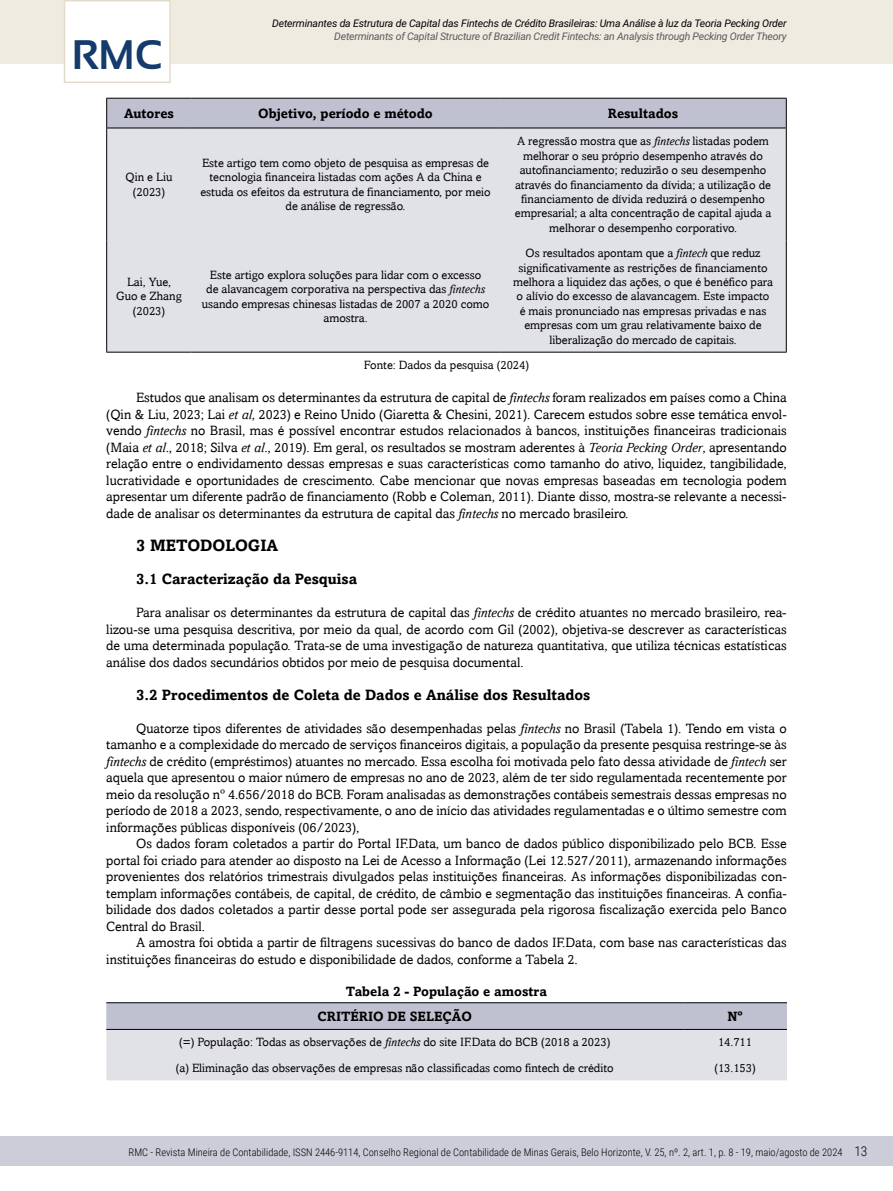
<style>
.page{position:relative;width:893px;height:1191px;background:#fff}
.page>*{position:absolute;margin:0;border:0;box-sizing:border-box;transform-origin:0 0}
.t1{font:700 41.25px "Sansation";color:#143b6b}
.t2{font:700 16.5px "Amasis";color:#000}
.t3{font:700 15px "Amasis";color:#000}
.t4{font:13.5px/16.5px "Amasis";color:#000;text-align:justify}
.t5{font:700 13.5px/24.6px "Amasis";color:#000}
.t6{font:12px/14.4px "Amasis";color:#000;text-align:center}
.t7{font:300 10.5px "Roboto Condensed";color:#000}
.t8{font:italic 10.5px "Roboto";letter-spacing:-.015em;color:#000}
.t9{font:italic 10.5px "Roboto";letter-spacing:-.02em;color:#58595b}
.s1{font-style:italic}
.s2{font-size:13.5px}
</style>
<div class="page">
<div style="left:0;top:1135px;width:893px;height:30px;background:#cdcdda"></div>
<div style="left:0;top:0;width:893px;height:64px;background:#efebe1"></div>
<div style="left:64px;top:0;width:107px;height:83px;background:#fff;border:2px solid #e4dcca"></div>
<div style="left:107px;top:129px;width:679px;height:223px;background:#e1e1e8"></div>
<hr style="left:106px;top:128px;width:85px;height:1px;background:#000">
<hr style="left:191px;top:128px;width:309px;height:1px;background:#000">
<hr style="left:500px;top:128px;width:287px;height:1px;background:#000">
<svg style="left:106px;top:98px;width:681px;height:30px;background:#b6b8c8"></svg>
<hr style="left:106px;top:128px;width:1px;height:112px;background:#000">
<hr style="left:786px;top:128px;width:1px;height:112px;background:#000">
<hr style="left:106px;top:240px;width:1px;height:112px;background:#000">
<hr style="left:786px;top:240px;width:1px;height:112px;background:#000">
<hr style="left:106px;top:352px;width:85px;height:1px;background:#000">
<hr style="left:191px;top:352px;width:309px;height:1px;background:#000">
<hr style="left:500px;top:352px;width:287px;height:1px;background:#000">
<svg style="left:106px;top:1003px;width:681px;height:77px;background:#d4d5df"></svg>
<hr style="left:106px;top:1002px;width:577px;height:1px;background:#000">
<hr style="left:683px;top:1002px;width:104px;height:1px;background:#000">
<hr style="left:106px;top:1029px;width:577px;height:1px;background:#000">
<hr style="left:683px;top:1029px;width:104px;height:1px;background:#000">
<h1 class="t1" style="left:72px;top:32px;width:92px">RMC</h1>
<p class="t8" style="left:272px;top:16px;width:516px">Determinantes da Estrutura de Capital das Fintechs de Crédito Brasileiras: Uma Análise à luz da Teoria Pecking Order</p>
<p class="t9" style="left:334px;top:29px;width:454px">Determinants of Capital Structure of Brazilian Credit Fintechs: an Analysis through Pecking Order Theory</p>
<p class="t5" style="left:124px;top:101px;width:51px">Autores</p>
<p class="t5" style="left:258px;top:101px;width:176px">Objetivo, período e método</p>
<p class="t5" style="left:608px;top:101px;width:72px">Resultados</p>
<p class="t6" style="left:126px;top:170px;width:48px">Qin e Liu (2023)</p>
<p class="t6" style="left:200px;top:155px;width:292px">Este artigo tem como objeto de pesquisa as empresas de tecnologia financeira listadas com ações A da China e estuda os efeitos da estrutura de financiamento, por meio de análise de regressão.</p>
<p class="t6" style="left:515px;top:134px;width:258px">A regressão mostra que as <span class="s1">fintechs</span> listadas podem melhorar o seu próprio desempenho através do autofinanciamento; reduzirão o seu desempenho através do financiamento da dívida; a utilização de financiamento de dívida reduzirá o desempenho empresarial; a alta concentração de capital ajuda a melhorar o desempenho corporativo.</p>
<p class="t6" style="left:513px;top:246px;width:262px">Os resultados apontam que a <span class="s1">fintech</span> que reduz significativamente as restrições de financiamento melhora a liquidez das ações, o que é benéfico para o alívio do excesso de alavancagem. Este impacto é mais pronunciado nas empresas privadas e nas empresas com um grau relativamente baixo de liberalização do mercado de capitais.</p>
<p class="t6" style="left:364px;top:358px;width:167px">Fonte: Dados da pesquisa (2024)</p>
<p class="t4" style="left:106px;top:389px;width:682px;text-indent:30px">Estudos que analisam os determinantes da estrutura de capital de <span class="s1">fintechs</span> foram realizados em países como a China (Qin &amp; Liu, 2023; Lai <span class="s1">et al</span>, 2023) e Reino Unido (Giaretta &amp; Chesini, 2021). Carecem estudos sobre esse temática envol&shy;vendo <span class="s1">fintechs</span> no Brasil, mas é possível encontrar estudos relacionados à bancos, instituições financeiras tradicionais (Maia <span class="s1">et al</span>., 2018; Silva <span class="s1">et al</span>., 2019). Em geral, os resultados se mostram aderentes à <span class="s1">Teoria Pecking Order</span>, apresentando relação entre o endividamento dessas empresas e suas características como tamanho do ativo, liquidez, tangibilidade, lucratividade e oportunidades de crescimento. Cabe mencionar que novas empresas baseadas em tecnologia podem apresentar um diferente padrão de financiamento (Robb e Coleman, 2011). Diante disso, mostra-se relevante a necessi&shy;dade de analisar os determinantes da estrutura de capital das <span class="s1">fintechs</span> no mercado brasileiro.</p>
<p class="t2" style="left:136px;top:535px;width:144px">3 METODOLOGIA</p>
<p class="t3" style="left:136px;top:570px;width:223px">3.1 Caracterização da Pesquisa</p>
<p class="t4" style="left:106px;top:604px;width:682px;text-indent:30px">Para analisar os determinantes da estrutura de capital das <span class="s1">fintechs</span> de crédito atuantes no mercado brasileiro, rea&shy;lizou-se uma pesquisa descritiva, por meio da qual, de acordo com Gil (2002), objetiva-se descrever as características de uma determinada população. Trata-se de uma investigação de natureza quantitativa, que utiliza técnicas estatísticas análise dos dados secundários obtidos por meio de pesquisa documental.</p>
<p class="t3" style="left:136px;top:685px;width:456px">3.2 Procedimentos de Coleta de Dados e Análise dos Resultados</p>
<p class="t4" style="left:106px;top:719px;width:682px;text-indent:30px">Quatorze tipos diferentes de atividades são desempenhadas pelas <span class="s1">fintechs</span> no Brasil (Tabela 1). Tendo em vista o tamanho e a complexidade do mercado de serviços financeiros digitais, a população da presente pesquisa restringe-se às <span class="s1">fintechs</span> de crédito (empréstimos) atuantes no mercado. Essa escolha foi motivada pelo fato dessa atividade de <span class="s1">fintech</span> ser aquela que apresentou o maior número de empresas no ano de 2023, além de ter sido regulamentada recentemente por meio da resolução nº 4.656/2018 do BCB. Foram analisadas as demonstrações contábeis semestrais dessas empresas no período de 2018 a 2023, sendo, respectivamente, o ano de início das atividades regulamentadas e o último semestre com informações públicas disponíveis (06/2023),</p>
<p class="t4" style="left:106px;top:835px;width:682px;text-indent:30px">Os dados foram coletados a partir do Portal IF.Data, um banco de dados público disponibilizado pelo BCB. Esse portal foi criado para atender ao disposto na Lei de Acesso a Informação (Lei 12.527/2011), armazenando informações provenientes dos relatórios trimestrais divulgados pelas instituições financeiras. As informações disponibilizadas con&shy;templam informações contábeis, de capital, de crédito, de câmbio e segmentação das instituições financeiras. A confia&shy;bilidade dos dados coletados a partir desse portal pode ser assegurada pela rigorosa fiscalização exercida pelo Banco Central do Brasil.</p>
<p class="t4" style="left:106px;top:934px;width:682px;text-indent:30px">A amostra foi obtida a partir de filtragens sucessivas do banco de dados IF.Data, com base nas características das instituições financeiras do estudo e disponibilidade de dados, conforme a Tabela 2.</p>
<p class="t5" style="left:318px;top:979px;width:231px;text-indent:28px">Tabela 2 - População e amostra<br>CRITÉRIO DE SELEÇÃO</p>
<p class="t6" style="left:116px;top:275px;width:67px">Lai, Yue,<br>Guo e Zhang (2023)</p>
<p class="t6" style="left:202px;top:267px;width:289px">Este artigo explora soluções para lidar com o excesso<br>de alavancagem corporativa na perspectiva das <span class="s1">fintechs </span>usando empresas chinesas listadas de 2007 a 2020 como amostra.</p>
<p class="t5" style="left:727px;top:1003px;width:17px">Nº</p>
<p class="t6" style="left:179px;top:1035px;width:433px">(=) População: Todas as observações de <span class="s1">fintechs</span> do site IF.Data do BCB (2018 a 2023)</p>
<p class="t6" style="left:718px;top:1035px;width:36px">14.711</p>
<p class="t6" style="left:176px;top:1060px;width:439px">(a) Eliminação das observações de empresas não classificadas como fintech de crédito</p>
<p class="t6" style="left:714px;top:1060px;width:43px">(13.153)</p>
<p class="t7" style="left:129px;top:1145px;width:740px">RMC - Revista Mineira de Contabilidade, ISSN 2446-9114, Conselho Regional de Contabilidade de Minas Gerais, Belo Horizonte, V. 25, nº. 2, art. 1, p. 8 - 19, maio/agosto de 2024 <span class="s2">13</span></p>
</div>
